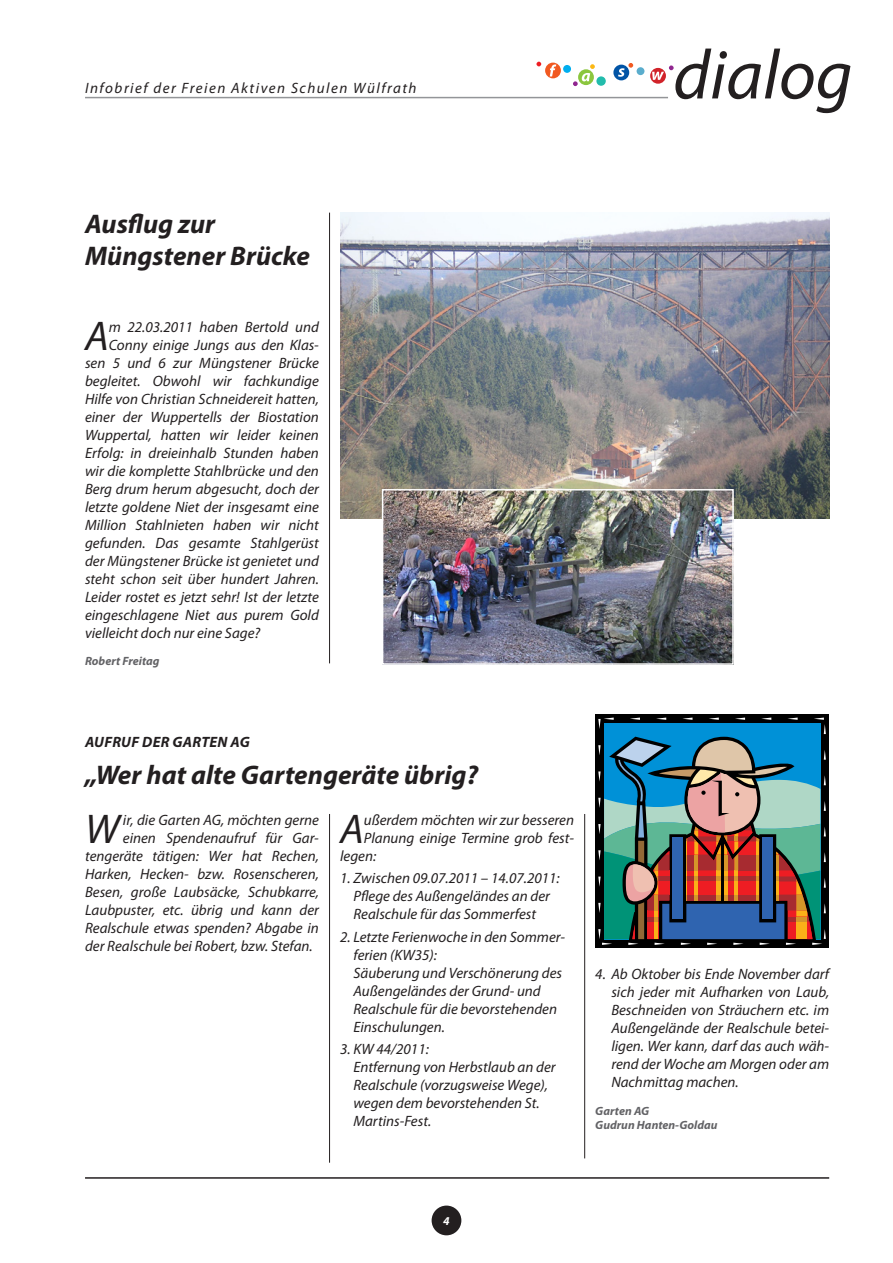
<style>
.page{position:relative;width:893px;height:1263px;background:#fff}
.page>*{position:absolute;margin:0;border:0;box-sizing:border-box;transform-origin:0 0}
.Grundschrift_initial{font:italic 41.7px "Myriad Pro";color:#231f20}
.headline_18{font:italic 700 27px/32.4px "Myriad Pro";color:#231f20}
.Grundschrift_initial-2{font:italic 15px "Myriad Pro";color:#231f20}
.Grundschrift_links{font:italic 15px/18px "Myriad Pro";color:#231f20}
.Grundschrift{font:italic 15px/18px "Myriad Pro";color:#231f20;text-align:justify}
.Grundschrift-2{font:italic 15px "Myriad Pro";letter-spacing:.1em;color:#231f20}
.Subheadline_Versalie{font:italic 700 15px "Myriad Pro";letter-spacing:.02em;color:#231f20}
.Autor{font:italic 700 12px/14.4px "Myriad Pro";color:#636366}
.t1{font:italic 700 12px "Myriad Pro";color:#fff}
</style>
<div class="page">
<hr style="left:85px;top:97px;width:583px;height:1px;background:#939598">
<hr style="left:85px;top:1177px;width:744px;height:2px;background:#231f20">
<div style="left:432px;top:1205px;width:29px;height:30px;background:#231f20;border-radius:50%"></div>
<div style="left:637px;top:67px;width:7px;height:8px;background:#5aadcd;border-radius:50%"></div>
<svg style="left:545px;top:63px;width:16px;height:15px"></svg>
<div style="left:563px;top:65px;width:8px;height:8px;background:#00aeef;border-radius:50%"></div>
<svg style="left:536px;top:62px;width:5px;height:4px"></svg>
<svg style="left:550px;top:65px;width:6px;height:11px"></svg>
<svg style="left:596px;top:76px;width:10px;height:10px"></svg>
<svg style="left:573px;top:64px;width:22px;height:22px"></svg>
<div style="left:613px;top:65px;width:16px;height:15px;background:#0154a6;border-radius:50%"></div>
<svg style="left:618px;top:63px;width:15px;height:14px"></svg>
<svg style="left:650px;top:68px;width:16px;height:16px"></svg>
<svg style="left:652px;top:49px;width:198px;height:64px"></svg>
<hr style="left:584px;top:814px;width:1px;height:344px;background:#231f20">
<hr style="left:329px;top:213px;width:1px;height:450px;background:#231f20">
<hr style="left:329px;top:814px;width:1px;height:349px;background:#231f20">
<img style="left:340px;top:213px;width:489px;height:306px">
<img style="left:385px;top:492px;width:346px;height:170px">
<div style="left:382px;top:489px;width:352px;height:176px;border:2px solid #fff"></div>
<div style="left:595px;top:714px;width:234px;height:234px;background:#000"></div>
<svg style="left:598px;top:717px;width:228px;height:228px"></svg>
<p class="Grundschrift-2" style="left:85px;top:78px;width:333px">Infobrief der Freien Aktiven Schulen Wülfrath</p>
<p class="headline_18" style="left:85px;top:207px;width:227px">Ausflug zur<br>Müngstener Brücke</p>
<p class="Grundschrift_initial" style="left:85px;top:310px;width:25px">A</p>
<p class="Grundschrift_initial-2" style="left:109px;top:317px;width:212px">m 22.03.2011 haben Bertold und</p>
<p class="Grundschrift_initial-2" style="left:109px;top:335px;width:212px">Conny einige Jungs aus den Klas-</p>
<p class="Grundschrift_initial-2" style="left:85px;top:353px;width:235px">sen 5 und 6 zur Müngstener Brücke</p>
<p class="Grundschrift_initial-2" style="left:85px;top:371px;width:235px">begleitet. Obwohl wir fachkundige</p>
<p class="Grundschrift_initial-2" style="left:85px;top:389px;width:235px">Hilfe von Christian Schneidereit hatten,</p>
<p class="Grundschrift_initial-2" style="left:85px;top:407px;width:235px">einer der Wuppertells der Biostation</p>
<p class="Grundschrift_initial-2" style="left:85px;top:425px;width:235px">Wuppertal, hatten wir leider keinen</p>
<p class="Grundschrift_initial-2" style="left:85px;top:443px;width:235px">Erfolg: in dreieinhalb Stunden haben</p>
<p class="Grundschrift_initial-2" style="left:85px;top:461px;width:235px">wir die komplette Stahlbrücke und den</p>
<p class="Grundschrift_initial-2" style="left:85px;top:479px;width:235px">Berg drum herum abgesucht, doch der</p>
<p class="Grundschrift_initial-2" style="left:85px;top:497px;width:235px">letzte goldene Niet der insgesamt eine</p>
<p class="Grundschrift_initial-2" style="left:85px;top:515px;width:235px">Million Stahlnieten haben wir nicht</p>
<p class="Grundschrift_initial-2" style="left:85px;top:533px;width:235px">gefunden. Das gesamte Stahlgerüst</p>
<p class="Grundschrift_initial-2" style="left:85px;top:551px;width:235px">der Müngstener Brücke ist genietet und</p>
<p class="Grundschrift_initial-2" style="left:85px;top:569px;width:235px">steht schon seit über hundert Jahren.</p>
<p class="Grundschrift_initial-2" style="left:85px;top:587px;width:235px">Leider rostet es jetzt sehr! Ist der letzte</p>
<p class="Grundschrift_initial-2" style="left:85px;top:605px;width:235px">eingeschlagene Niet aus purem Gold</p>
<p class="Grundschrift_initial-2" style="left:85px;top:623px;width:177px">vielleicht doch nur eine Sage?</p>
<p class="Autor" style="left:85px;top:653px;width:76px">Robert Freitag</p>
<p class="Subheadline_Versalie" style="left:85px;top:732px;width:166px">AUFRUF DER GARTEN AG</p>
<p class="headline_18" style="left:85px;top:757px;width:395px">„Wer hat alte Gartengeräte übrig?</p>
<p class="Grundschrift_initial" style="left:85px;top:803px;width:36px">W</p>
<p class="Grundschrift_initial-2" style="left:123px;top:811px;width:197px">ir, die Garten AG, möchten gerne</p>
<p class="Grundschrift_initial-2" style="left:123px;top:829px;width:197px">einen Spendenaufruf für Gar-</p>
<p class="Grundschrift_initial-2" style="left:85px;top:847px;width:235px">tengeräte tätigen: Wer hat Rechen,</p>
<p class="Grundschrift_initial-2" style="left:85px;top:865px;width:235px">Harken, Hecken- bzw. Rosenscheren,</p>
<p class="Grundschrift_initial-2" style="left:85px;top:883px;width:235px">Besen, große Laubsäcke, Schubkarre,</p>
<p class="Grundschrift_initial-2" style="left:85px;top:901px;width:235px">Laubpuster, etc. übrig und kann der</p>
<p class="Grundschrift_initial-2" style="left:85px;top:919px;width:235px">Realschule etwas spenden? Abgabe in</p>
<p class="Grundschrift_initial-2" style="left:85px;top:937px;width:229px">der Realschule bei Robert, bzw. Stefan.</p>
<p class="Grundschrift_initial" style="left:340px;top:803px;width:25px">A</p>
<p class="Grundschrift_initial-2" style="left:364px;top:811px;width:212px">ußerdem möchten wir zur besseren</p>
<p class="Grundschrift_initial-2" style="left:364px;top:829px;width:211px">Planung einige Termine grob fest-</p>
<p class="Grundschrift_initial-2" style="left:340px;top:847px;width:38px">legen:</p>
<p class="Grundschrift_links" style="left:353px;top:869px;width:208px;text-indent:-13px">1. Zwischen 09.07.2011 – 14.07.2011:<br>Pflege des Außengeländes an der<br>Realschule für das Sommerfest</p>
<p class="Grundschrift_links" style="left:353px;top:927px;width:213px;text-indent:-13px">2. Letzte Ferienwoche in den Sommer&shy;ferien (KW35):<br>Säuberung und Verschönerung des<br>Außengeländes der Grund- und<br>Realschule für die bevorstehenden<br>Einschulungen.</p>
<p class="Grundschrift_links" style="left:353px;top:1040px;width:204px;text-indent:-13px">3. KW 44/2011:<br>Entfernung von Herbstlaub an der<br>Realschule (vorzugsweise Wege), wegen dem bevorstehenden St.<br>Martins-Fest.</p>
<p class="Grundschrift" style="left:611px;top:965px;width:219px;text-indent:-16px">4. Ab Oktober bis Ende November darf sich jeder mit Aufharken von Laub, Beschneiden von Sträuchern etc. im Außengelände der Realschule betei&shy;ligen. Wer kann, darf das auch wäh&shy;rend der Woche am Morgen oder am Nachmittag machen.</p>
<p class="Autor" style="left:595px;top:1103px;width:124px">Garten AG<br>Gudrun Hanten-Goldau</p>
<p class="t1" style="left:443px;top:1213px;width:8px">4</p>
</div>
